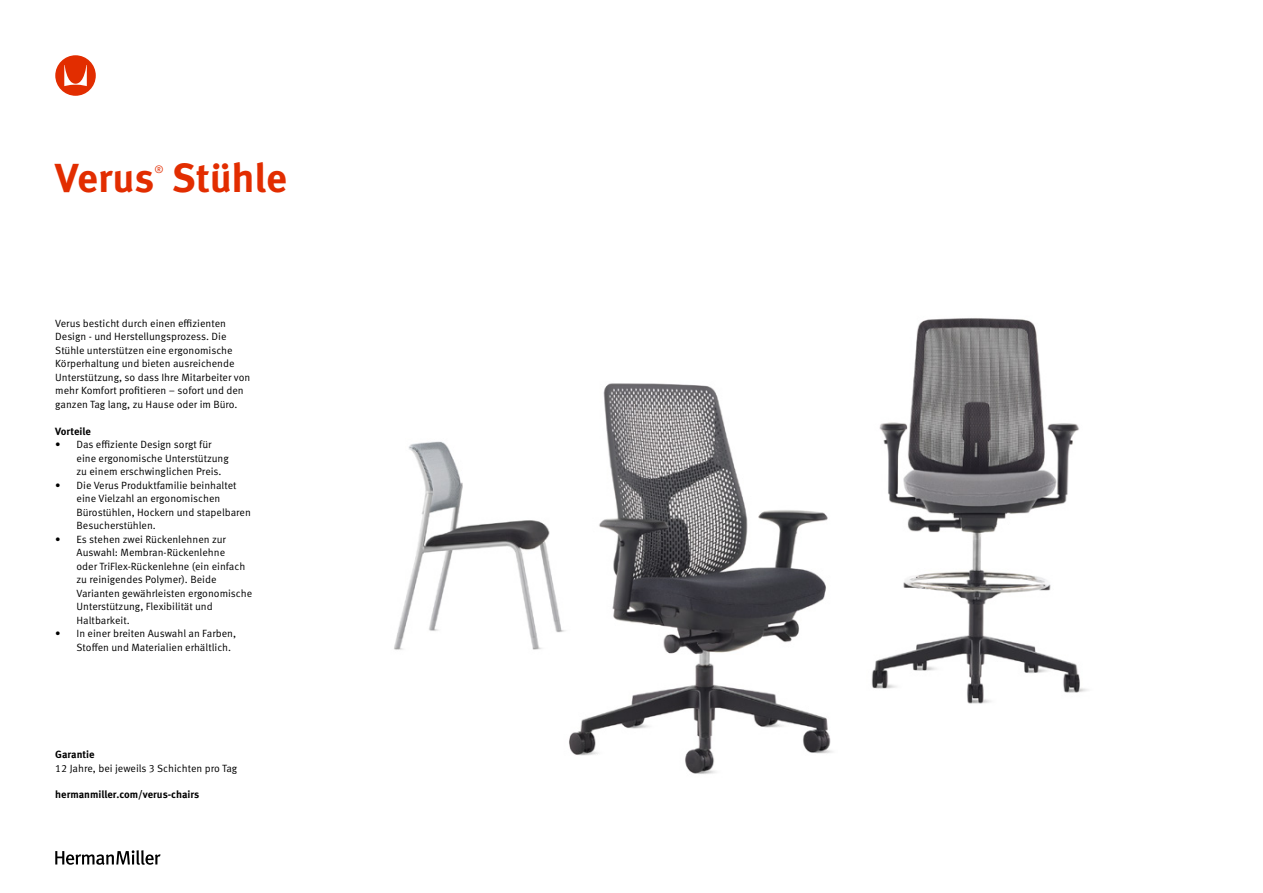
<style>
.page{position:relative;width:1263px;height:893px;background:#fff}
.page>*{position:absolute;margin:0;border:0;box-sizing:border-box;transform-origin:0 0}
.t1{font:700 40.5px "Meta OT";letter-spacing:-.005em;color:#e22d00}
.t2{font:10.5px/13.5px "Meta OT Norm";color:#000}
.t3{font:700 10.5px "Meta OT";color:#000}
.t4{font:10.5px "Meta OT Norm";color:#e22d00}
</style>
<div class="page">
<img style="left:394px;top:318px;width:694px;height:456px">
<svg style="left:55px;top:55px;width:41px;height:41px"></svg>
<svg style="left:55px;top:850px;width:106px;height:15px"></svg>
<h1 class="t1" style="left:55px;top:152px;width:233px">Verus Stühle</h1>
<p class="t4" style="left:154px;top:163px;width:11px">®</p>
<p class="t2" style="left:55px;top:317px;width:196px">Verus besticht durch einen effizienten Design - und Herstellungsprozess. Die Stühle unterstützen eine ergonomische Körperhaltung und bieten ausreichende Unterstützung, so dass Ihre Mitarbeiter von mehr Komfort profitieren – sofort und den ganzen Tag lang, zu Hause oder im Büro.</p>
<p class="t3" style="left:55px;top:425px;width:37px">Vorteile</p>
<p class="t2" style="left:77px;top:438px;width:154px;text-indent:-21px">• Das effiziente Design sorgt für eine ergonomische Unterstützung zu einem erschwinglichen Preis.</p>
<p class="t2" style="left:77px;top:479px;width:176px;text-indent:-21px">• Die Verus Produktfamilie beinhaltet eine Vielzahl an ergonomischen<br>Bürostühlen, Hockern und stapelbaren<br>Besucherstühlen.</p>
<p class="t2" style="left:77px;top:533px;width:177px;text-indent:-21px">• Es stehen zwei Rückenlehnen zur<br>Auswahl: Membran-Rückenlehne<br>oder TriFlex-Rückenlehne (ein einfach zu reinigendes Polymer). Beide<br>Varianten gewährleisten ergonomische<br>Unterstützung, Flexibilität und<br>Haltbarkeit.</p>
<p class="t2" style="left:77px;top:627px;width:161px;text-indent:-21px">• In einer breiten Auswahl an Farben,<br>Stoffen und Materialien erhältlich.</p>
<p class="t3" style="left:55px;top:748px;width:41px">Garantie</p>
<p class="t2" style="left:55px;top:761px;width:183px">12 Jahre, bei jeweils 3 Schichten pro Tag</p>
<p class="t3" style="left:55px;top:788px;width:145px">hermanmiller.com/verus-chairs</p>
</div>
